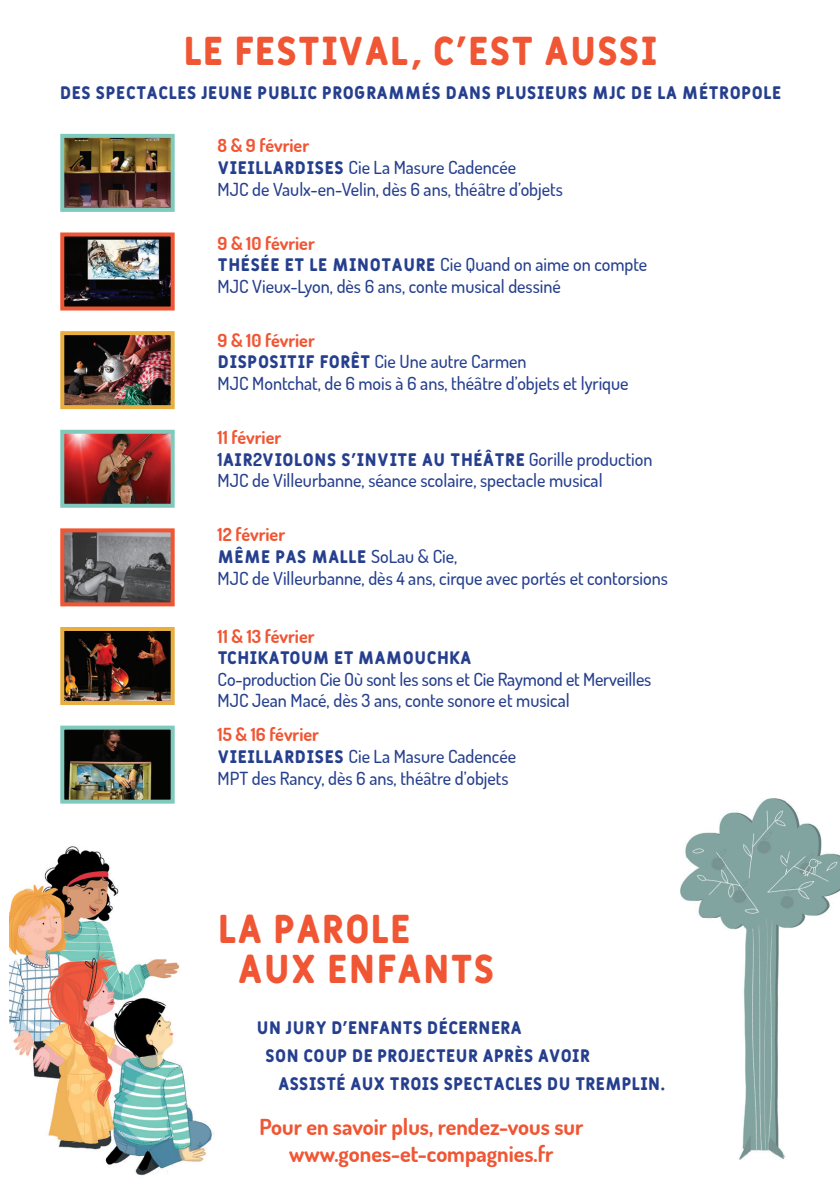
<style>
.page{position:relative;width:840px;height:1191px;background:#fff}
.page>*{position:absolute;margin:0;border:0;box-sizing:border-box;transform-origin:0 0}
.t1{font:40px/40px "Fulbo Tano";letter-spacing:-.005em;color:#f05633}
.t2{font:700 22px/26.4px "Dosis";color:#f05633;text-align:center}
.t3{font:500 18px/21.6px "Dosis";color:#253f8e}
.t4{font:18px "Fulbo Tano";letter-spacing:-.01em;color:#253f8e}
.t5{font:700 18px "Dosis";color:#f05633}
.s1{font-weight:700;color:#f05633}
.s2{font-family:"Fulbo Tano";font-weight:400}
.s3{font-family:"Dosis";font-weight:700}
.s4{font-family:"Dosis";font-weight:500}
</style>
<div class="page">
<img style="left:9px;top:846px;width:205px;height:330px">
<img style="left:680px;top:798px;width:159px;height:361px">
<img style="left:65px;top:139px;width:104px;height:68px">
<div style="left:60px;top:134px;width:114px;height:78px;border:4px solid #7fcabd"></div>
<img style="left:65px;top:237px;width:104px;height:68px">
<div style="left:60px;top:232px;width:114px;height:78px;border:4px solid #f05633"></div>
<img style="left:65px;top:336px;width:104px;height:68px">
<div style="left:60px;top:331px;width:114px;height:78px;border:4px solid #e8ae40"></div>
<img style="left:65px;top:435px;width:104px;height:68px">
<div style="left:60px;top:430px;width:114px;height:78px;border:4px solid #7fcabd"></div>
<img style="left:65px;top:533px;width:104px;height:68px">
<div style="left:60px;top:528px;width:114px;height:78px;border:4px solid #f05633"></div>
<img style="left:65px;top:632px;width:104px;height:68px">
<div style="left:60px;top:627px;width:114px;height:78px;border:4px solid #e8ae40"></div>
<img style="left:65px;top:730px;width:104px;height:68px">
<div style="left:60px;top:725px;width:114px;height:78px;border:4px solid #7fcabd"></div>
<h1 class="t1" style="left:183px;top:33px;width:476px">LE FESTIVAL, C’EST AUSSI</h1>
<p class="t4" style="left:60px;top:82px;width:722px">DES SPECTACLES JEUNE PUBLIC PROGRAMMÉS DANS PLUSIEURS MJC DE LA MÉTROPOLE</p>
<p class="t3" style="left:217px;top:134px;width:346px"><span class="s1">8 &amp; 9 février<br></span><span class="s2">VIEILLARDISES</span> Cie La Masure Cadencée<br>MJC de Vaulx-en-Velin, dès 6 ans, théâtre d’objets</p>
<p class="t3" style="left:217px;top:231px;width:431px"><span class="s1">9 &amp; 10 février<br></span><span class="s2">THÉSÉE ET LE MINOTAURE</span> Cie Quand on aime on compte<br>MJC Vieux-Lyon, dès 6 ans, conte musical dessiné</p>
<p class="t3" style="left:217px;top:329px;width:412px"><span class="s1">9 &amp; 10 février<br></span><span class="s2">DISPOSITIF FORÊT</span> Cie Une autre Carmen<br>MJC Montchat, de 6 mois à 6 ans, théâtre d’objets et lyrique</p>
<p class="t5" style="left:217px;top:425px;width:65px">11 février</p>
<p class="t4" style="left:217px;top:448px;width:436px"><span class="s3">1</span>AIR<span class="s3">2</span>VIOLONS S’INVITE AU THÉÂTRE <span class="s4">Gorille production</span></p>
<p class="t3" style="left:217px;top:469px;width:386px">MJC de Villeurbanne, séance scolaire, spectacle musical</p>
<p class="t5" style="left:217px;top:522px;width:69px">12 février</p>
<p class="t4" style="left:217px;top:546px;width:241px">MÊME PAS MALLE <span class="s4">SoLau &amp; Cie,</span></p>
<p class="t3" style="left:217px;top:566px;width:451px">MJC de Villeurbanne, dès 4 ans, cirque avec portés et contorsions</p>
<p class="t5" style="left:217px;top:623px;width:98px">11 &amp; 13 février</p>
<p class="t4" style="left:217px;top:647px;width:255px">TCHIKATOUM ET MAMOUCHKA</p>
<p class="t3" style="left:217px;top:667px;width:435px">Co-production Cie Où sont les sons et Cie Raymond et Merveilles<br>MJC Jean Macé, dès 3 ans, conte sonore et musical</p>
<p class="t3" style="left:217px;top:723px;width:300px"><span class="s1">15 &amp; 16 février<br></span><span class="s2">VIEILLARDISES</span> Cie La Masure Cadencée<br>MPT des Rancy, dès 6 ans, théâtre d’objets</p>
<h1 class="t1" style="left:237px;top:911px;width:259px;text-indent:-20px">LA PAROLE<br>AUX ENFANTS</h1>
<p class="t4" style="left:256px;top:1016px;width:267px">UN JURY D’ENFANTS DÉCERNERA</p>
<p class="t4" style="left:265px;top:1044px;width:326px">SON COUP DE PROJECTEUR APRÈS AVOIR</p>
<p class="t4" style="left:278px;top:1072px;width:388px">ASSISTÉ AUX TROIS SPECTACLES DU TREMPLIN.</p>
<p class="t2" style="left:259px;top:1113px;width:325px">Pour en savoir plus, rendez-vous sur www.gones-et-compagnies.fr</p>
</div>
